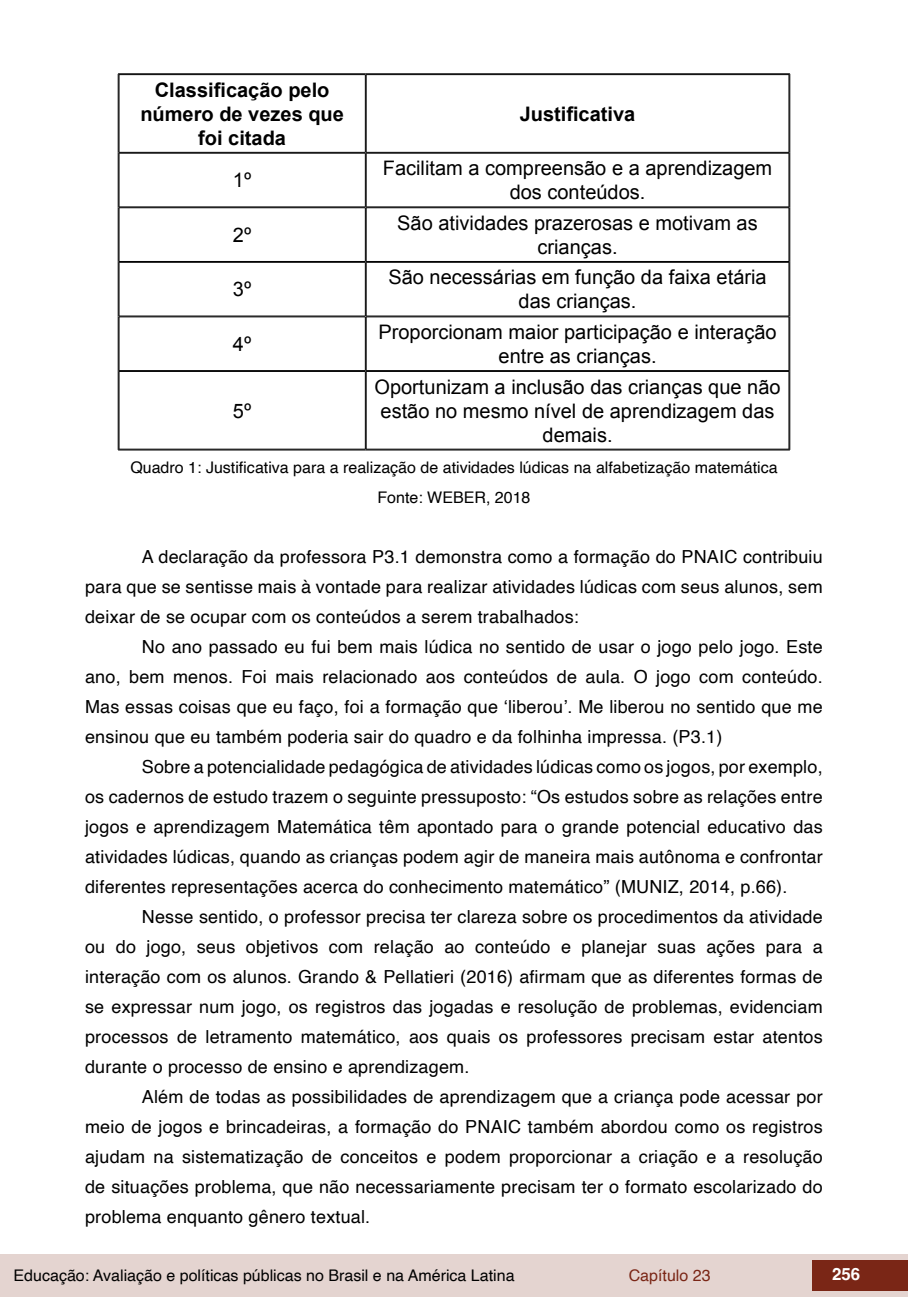
<style>
.page{position:relative;width:908px;height:1304px;background:#fff}
.page>*{position:absolute;margin:0;border:0;box-sizing:border-box;transform-origin:0 0}
.t1{font:20px/24px "Arial";color:#000;text-align:center}
.t2{font:700 20px/24px "Arial";color:#000;text-align:center}
.t3{font:18px/30px "Helvetica";letter-spacing:.01em;color:#000;text-align:justify}
.t4{font:700 16.8px "Helvetica";color:#fff}
.t5{font:16px/30.6px "Helvetica";color:#000;text-align:center}
.t6{font:16px "Helvetica";color:#7a2616}
</style>
<div class="page">
<div style="left:0;top:1254px;width:906px;height:43px;background:#e4d4d0"></div>
<div style="left:812px;top:1261px;width:95px;height:30px;background:#7a2616"></div>
<hr style="left:118px;top:73px;width:247px;height:1px;background:#000">
<hr style="left:119px;top:74px;width:246px;height:1px;background:#000">
<hr style="left:118px;top:74px;width:1px;height:79px;background:#000">
<hr style="left:119px;top:75px;width:1px;height:77px;background:#000">
<hr style="left:365px;top:73px;width:424px;height:1px;background:#000">
<hr style="left:366px;top:74px;width:422px;height:1px;background:#000">
<hr style="left:365px;top:75px;width:1px;height:77px;background:#000">
<hr style="left:788px;top:75px;width:1px;height:77px;background:#000">
<hr style="left:789px;top:74px;width:1px;height:79px;background:#000">
<hr style="left:119px;top:152px;width:246px;height:1px;background:#000">
<hr style="left:119px;top:153px;width:246px;height:1px;background:#000">
<hr style="left:118px;top:153px;width:1px;height:54px;background:#000">
<hr style="left:119px;top:153px;width:1px;height:54px;background:#000">
<hr style="left:366px;top:152px;width:422px;height:1px;background:#000">
<hr style="left:366px;top:153px;width:422px;height:1px;background:#000">
<hr style="left:365px;top:153px;width:1px;height:54px;background:#000">
<hr style="left:788px;top:153px;width:1px;height:54px;background:#000">
<hr style="left:789px;top:153px;width:1px;height:54px;background:#000">
<hr style="left:119px;top:207px;width:246px;height:1px;background:#000">
<hr style="left:118px;top:207px;width:1px;height:55px;background:#000">
<hr style="left:119px;top:208px;width:1px;height:53px;background:#000">
<hr style="left:366px;top:207px;width:422px;height:1px;background:#000">
<hr style="left:365px;top:208px;width:1px;height:53px;background:#000">
<hr style="left:788px;top:208px;width:1px;height:53px;background:#000">
<hr style="left:789px;top:207px;width:1px;height:55px;background:#000">
<hr style="left:119px;top:261px;width:246px;height:1px;background:#000">
<hr style="left:119px;top:262px;width:246px;height:1px;background:#000">
<hr style="left:118px;top:262px;width:1px;height:54px;background:#000">
<hr style="left:119px;top:262px;width:1px;height:54px;background:#000">
<hr style="left:366px;top:261px;width:422px;height:1px;background:#000">
<hr style="left:366px;top:262px;width:422px;height:1px;background:#000">
<hr style="left:365px;top:262px;width:1px;height:54px;background:#000">
<hr style="left:788px;top:262px;width:1px;height:54px;background:#000">
<hr style="left:789px;top:262px;width:1px;height:54px;background:#000">
<hr style="left:119px;top:316px;width:246px;height:1px;background:#000">
<hr style="left:119px;top:317px;width:246px;height:1px;background:#000">
<hr style="left:118px;top:316px;width:1px;height:55px;background:#000">
<hr style="left:119px;top:317px;width:1px;height:54px;background:#000">
<hr style="left:366px;top:316px;width:422px;height:1px;background:#000">
<hr style="left:366px;top:317px;width:422px;height:1px;background:#000">
<hr style="left:365px;top:317px;width:1px;height:54px;background:#000">
<hr style="left:788px;top:317px;width:1px;height:54px;background:#000">
<hr style="left:789px;top:316px;width:1px;height:55px;background:#000">
<hr style="left:119px;top:370px;width:246px;height:1px;background:#000">
<hr style="left:119px;top:371px;width:246px;height:1px;background:#000">
<hr style="left:118px;top:371px;width:1px;height:79px;background:#000">
<hr style="left:119px;top:372px;width:1px;height:77px;background:#000">
<hr style="left:366px;top:370px;width:422px;height:1px;background:#000">
<hr style="left:366px;top:371px;width:422px;height:1px;background:#000">
<hr style="left:365px;top:372px;width:1px;height:77px;background:#000">
<hr style="left:788px;top:372px;width:1px;height:77px;background:#000">
<hr style="left:789px;top:371px;width:1px;height:79px;background:#000">
<hr style="left:119px;top:449px;width:246px;height:1px;background:#000">
<hr style="left:118px;top:450px;width:247px;height:1px;background:#000">
<hr style="left:366px;top:449px;width:422px;height:1px;background:#000">
<hr style="left:365px;top:450px;width:424px;height:1px;background:#000">
<p class="t2" style="left:140px;top:78px;width:205px">Classificação pelo número de vezes que foi citada</p>
<p class="t2" style="left:519px;top:102px;width:117px">Justificativa</p>
<p class="t1" style="left:233px;top:169px;width:20px">1º</p>
<p class="t1" style="left:382px;top:157px;width:391px">Facilitam a compreensão e a aprendizagem dos conteúdos.</p>
<p class="t1" style="left:233px;top:223px;width:20px">2º</p>
<p class="t1" style="left:397px;top:211px;width:362px">São atividades prazerosas e motivam as crianças.</p>
<p class="t1" style="left:233px;top:278px;width:20px">3º</p>
<p class="t1" style="left:388px;top:266px;width:379px">São necessárias em função da faixa etária das crianças.</p>
<p class="t1" style="left:233px;top:332px;width:20px">4º</p>
<p class="t1" style="left:378px;top:320px;width:399px">Proporcionam maior participação e interação entre as crianças.</p>
<p class="t1" style="left:233px;top:399px;width:20px">5º</p>
<p class="t1" style="left:374px;top:375px;width:407px">Oportunizam a inclusão das crianças que não estão no mesmo nível de aprendizagem das demais.</p>
<p class="t5" style="left:130px;top:452px;width:648px">Quadro 1: Justificativa para a realização de atividades lúdicas na alfabetização matemática<br>Fonte: WEBER, 2018</p>
<p class="t3" style="left:85px;top:542px;width:738px;text-indent:57px">A declaração da professora P3.1 demonstra como a formação do PNAIC contribuiu para que se sentisse mais à vontade para realizar atividades lúdicas com seus alunos, sem deixar de se ocupar com os conteúdos a serem trabalhados:</p>
<p class="t3" style="left:85px;top:632px;width:738px;text-indent:57px">No ano passado eu fui bem mais lúdica no sentido de usar o jogo pelo jogo. Este ano, bem menos. Foi mais relacionado aos conteúdos de aula. O jogo com conteúdo.<br>Mas essas coisas que eu faço, foi a formação que ‘liberou’. Me liberou no sentido que me ensinou que eu também poderia sair do quadro e da folhinha impressa. (P3.1)</p>
<p class="t3" style="left:85px;top:752px;width:738px;text-indent:57px">Sobre a potencialidade pedagógica de atividades lúdicas como os jogos, por exemplo, os cadernos de estudo trazem o seguinte pressuposto: “Os estudos sobre as relações entre jogos e aprendizagem Matemática têm apontado para o grande potencial educativo das atividades lúdicas, quando as crianças podem agir de maneira mais autônoma e confrontar diferentes representações acerca do conhecimento matemático” (MUNIZ, 2014, p.66).</p>
<p class="t3" style="left:85px;top:902px;width:738px;text-indent:57px">Nesse sentido, o professor precisa ter clareza sobre os procedimentos da atividade ou do jogo, seus objetivos com relação ao conteúdo e planejar suas ações para a interação com os alunos. Grando &amp; Pellatieri (2016) afirmam que as diferentes formas de se expressar num jogo, os registros das jogadas e resolução de problemas, evidenciam processos de letramento matemático, aos quais os professores precisam estar atentos durante o processo de ensino e aprendizagem.</p>
<p class="t3" style="left:85px;top:1082px;width:738px;text-indent:57px">Além de todas as possibilidades de aprendizagem que a criança pode acessar por meio de jogos e brincadeiras, a formação do PNAIC também abordou como os registros ajudam na sistematização de conceitos e podem proporcionar a criação e a resolução de situações problema, que não necessariamente precisam ter o formato escolarizado do problema enquanto gênero textual.</p>
<p class="t5" style="left:14px;top:1260px;width:502px">Educação: Avaliação e políticas públicas no Brasil e na América Latina</p>
<p class="t6" style="left:628px;top:1263px;width:83px">Capítulo 23</p>
<p class="t4" style="left:831px;top:1264px;width:30px">256</p>
</div>
